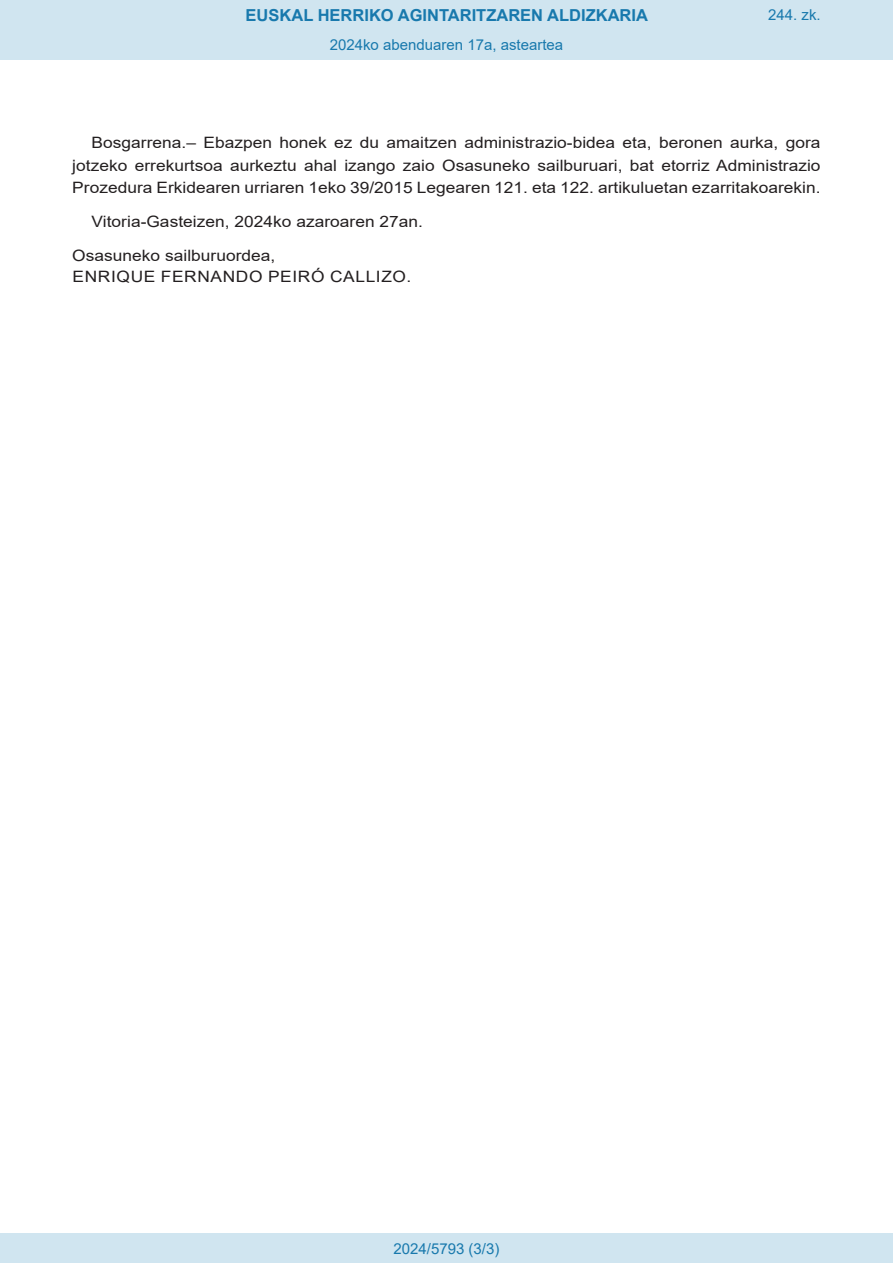
<style>
.page{position:relative;width:893px;height:1263px;background:#fff}
.page>*{position:absolute;margin:0;border:0;box-sizing:border-box;transform-origin:0 0}
.t1{font:700 16.5px "Arial";color:#1879ad}
.BOPVDetalle{font:15.6px/22.5px "Arial";color:#231f20;text-align:justify;scale:1.11 1}
.BOPVFirmaLugFec{font:15.6px "Arial";color:#231f20;scale:1.11 1}
.BOPVFirmaNombre{font:15.6px "Arial";letter-spacing:.035em;color:#231f20;scale:1.11 1}
.BOPVFirmaPuesto{font:15.6px "Arial";color:#231f20;scale:1.11 1}
.Paginacion_Centro{font:15px "Arial";color:#1879ad}
</style>
<div class="page">
<div style="left:0;top:0;width:893px;height:60px;background:#d0e5f0"></div>
<div style="left:0;top:1233px;width:893px;height:30px;background:#d0e5f0"></div>
<p class="t1" style="left:246px;top:3px;width:404px">EUSKAL HERRIKO AGINTARITZAREN ALDIZKARIA</p>
<p class="Paginacion_Centro" style="left:330px;top:35px;width:235px">2024ko abenduaren 17a, asteartea</p>
<p class="Paginacion_Centro" style="left:768px;top:5px;width:54px">244. zk.</p>
<p class="BOPVDetalle" style="left:72px;top:131px;width:676px;text-indent:19px">Bosgarrena.– Ebazpen honek ez du amaitzen administrazio-bidea eta, beronen aurka, gora jotzeko errekurtsoa aurkeztu ahal izango zaio Osasuneko sailburuari, bat etorriz Administrazio Prozedura Erkidearen urriaren 1eko 39/2015 Legearen 121. eta 122. artikuluetan ezarritakoarekin.</p>
<p class="BOPVFirmaLugFec" style="left:92px;top:211px;width:300px">Vitoria-Gasteizen, 2024ko azaroaren 27an.</p>
<p class="BOPVFirmaPuesto" style="left:72px;top:245px;width:184px">Osasuneko sailburuordea,</p>
<p class="BOPVFirmaNombre" style="left:73px;top:266px;width:307px">ENRIQUE FERNANDO PEIRÓ CALLIZO.</p>
<p class="Paginacion_Centro" style="left:393px;top:1238px;width:107px">2024/5793 (3/3)</p>
</div>
